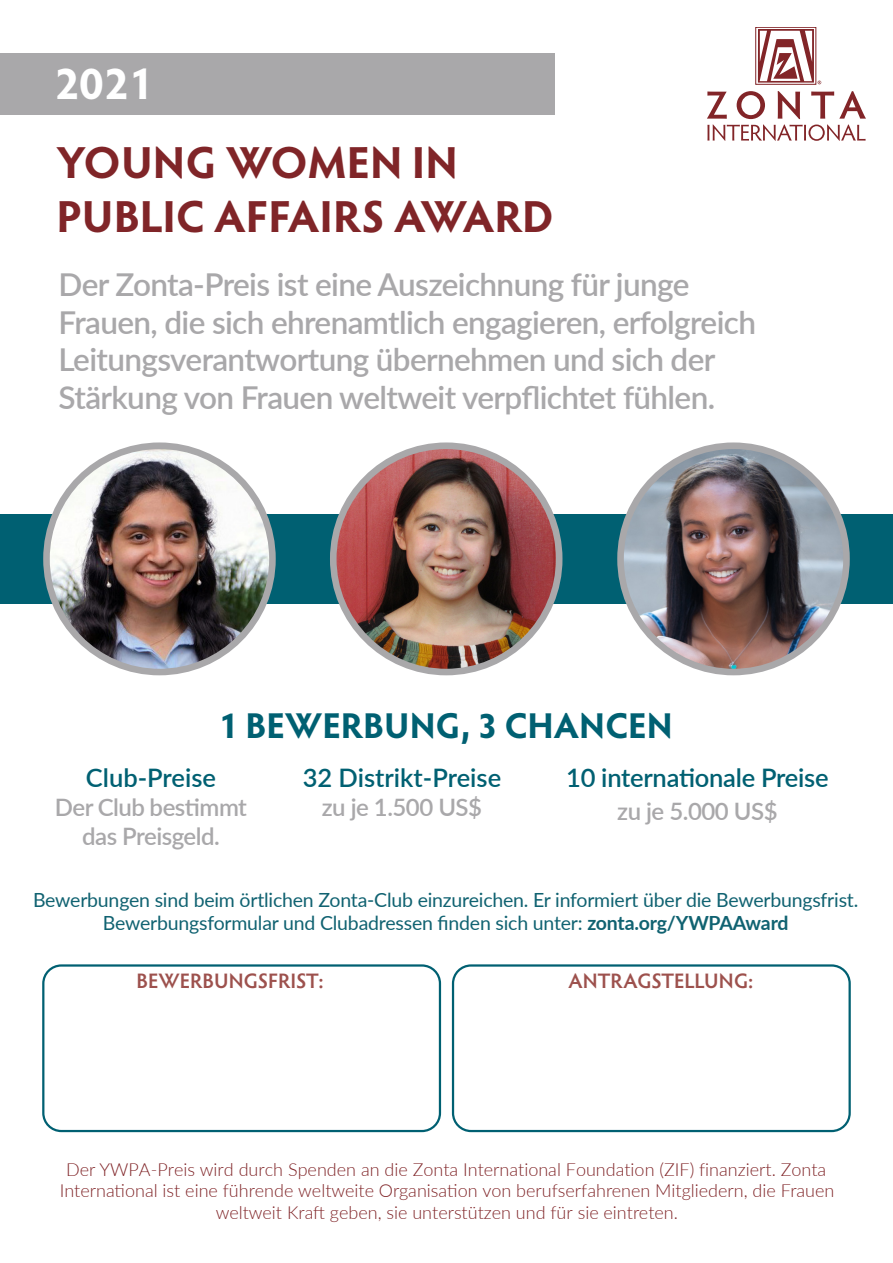
<style>
.page{position:relative;width:893px;height:1263px;background:#fff}
.page>*{position:absolute;margin:0;border:0;box-sizing:border-box;transform-origin:0 0}
.t1{font:700 45px/54px "Hypatia Sans Pro";color:#802528}
.t2{font:700 45px "Hypatia Sans Pro";color:#fff}
.t3{font:700 36px "Hypatia Sans Pro";letter-spacing:-.005em;color:#006072}
.t4{font:600 31.5px/37.8px "Lato";letter-spacing:-.02em;color:#a9a8aa}
.t5{font:600 25.5px "Lato";letter-spacing:-.01em;color:#006072}
.t6{font:600 24px/28.8px "Lato";letter-spacing:-.02em;color:#a9a8aa;text-align:center}
.t7{font:600 21px "Hypatia Sans Pro";letter-spacing:-.01em;color:#9d514d}
.t8{font:19.5px/23.4px "Lato";letter-spacing:-.01em;color:#106271;text-align:center}
.t9{font:300 18px/21.6px "Lato";color:#802528;text-align:center}
.s1{font-weight:700}
</style>
<div class="page">
<div style="left:0;top:514px;width:893px;height:89px;background:#006072"></div>
<img style="left:620px;top:446px;width:226px;height:226px;border-radius:113px">
<div style="left:617px;top:442px;width:233px;height:233px;border:7px solid #a9a8aa;border-radius:50%"></div>
<img style="left:333px;top:446px;width:226px;height:226px;border-radius:113px">
<div style="left:330px;top:442px;width:232px;height:233px;border:7px solid #a9a8aa;border-radius:50%"></div>
<img style="left:46px;top:446px;width:226px;height:226px;border-radius:113px">
<div style="left:43px;top:442px;width:233px;height:233px;border:7px solid #a9a8aa;border-radius:50%"></div>
<div style="left:42px;top:964px;width:399px;height:168px;border:2px solid #006072;border-radius:18px"></div>
<div style="left:452px;top:964px;width:399px;height:168px;border:2px solid #006072;border-radius:18px"></div>
<div style="left:0;top:53px;width:554px;height:62px;background:#a9a8aa"></div>
<svg style="left:707px;top:91px;width:159px;height:50px"></svg>
<div style="left:755px;top:27px;width:61px;height:58px;border:1px solid #822528"></div>
<svg style="left:758px;top:29px;width:63px;height:55px"></svg>
<p class="t2" style="left:54px;top:51px;width:100px">2021</p>
<p class="t1" style="left:56px;top:134px;width:499px">YOUNG WOMEN IN<br>PUBLIC AFFAIRS AWARD</p>
<p class="t4" style="left:59px;top:264px;width:699px">Der Zonta-Preis ist eine Auszeichnung für junge Frauen, die sich ehrenamtlich engagieren, erfolgreich Leitungsverantwortung übernehmen und sich der Stärkung von Frauen weltweit verpflichtet fühlen.</p>
<p class="t3" style="left:218px;top:700px;width:456px">1 BEWERBUNG, 3 CHANCEN</p>
<p class="t5" style="left:86px;top:759px;width:132px">Club-Preise</p>
<p class="t6" style="left:55px;top:792px;width:194px">Der Club bestimmt das Preisgeld.</p>
<p class="t5" style="left:303px;top:759px;width:200px">32 Distrikt-Preise</p>
<p class="t6" style="left:322px;top:792px;width:162px">zu je 1.500 US$</p>
<p class="t5" style="left:566px;top:759px;width:264px">10 internationale Preise</p>
<p class="t6" style="left:617px;top:795px;width:162px">zu je 5.000 US$</p>
<p class="t8" style="left:33px;top:887px;width:827px">Bewerbungen sind beim örtlichen Zonta-Club einzureichen. Er informiert über die Bewerbungsfrist.<br>Bewerbungsformular und Clubadressen finden sich unter: <span class="s1">zonta.org/YWPAAward</span></p>
<p class="t7" style="left:136px;top:966px;width:189px">BEWERBUNGSFRIST:</p>
<p class="t7" style="left:568px;top:966px;width:186px">ANTRAGSTELLUNG:</p>
<p class="t9" style="left:60px;top:1158px;width:776px">Der YWPA-Preis wird durch Spenden an die Zonta International Foundation (ZIF) finanziert. Zonta<br>International ist eine führende weltweite Organisation von berufserfahrenen Mitgliedern, die Frauen weltweit Kraft geben, sie unterstützen und für sie eintreten.</p>
</div>
